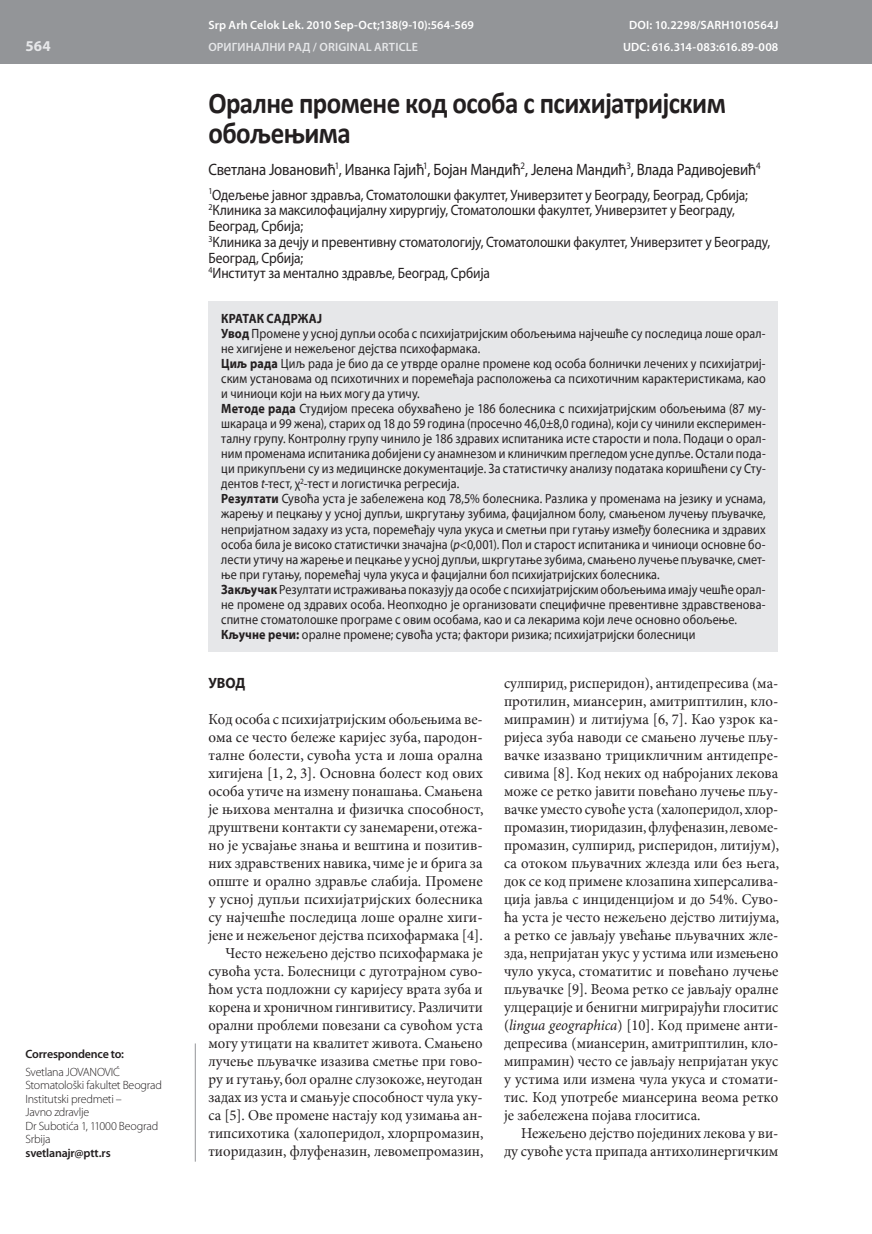
<style>
.page{position:relative;width:872px;height:1234px;background:#fff}
.page>*{position:absolute;margin:0;border:0;box-sizing:border-box;transform-origin:0 0}
.t1{font:700 30px/30px "Calibri";letter-spacing:-.02em;color:#231f20;scale:.9 1}
.t2{font:16.5px "Myriad Pro";letter-spacing:-.015em;color:#231f20;scale:.9 1}
.t3{font:15px/18px "Minion Pro Cyrilic";color:#231f20;text-align:right}
.t4{font:15px/15.8px "Myriad Pro";letter-spacing:-.01em;color:#231f20;scale:.9 1}
.t5{font:700 15px "Myriad Pro Cyrilic";color:#231f20;scale:.95 1}
.t6{font:700 15px "Myriad Pro";color:#e6e7e9}
.t7{font:13.5px/15px "Myriad Pro Cyrilic";letter-spacing:.01em;color:#231f20;scale:.9 1}
.t8{font:300 12px/13.5px "Myriad Pro";letter-spacing:-.02em;color:#231f20}
.t9{font:600 12px "Myriad Pro";letter-spacing:.005em;color:#fff}
.t10{font:600 12px "Myriad Pro";letter-spacing:-.015em;color:#231f20}
.t11{font:600 12px "Myriad Pro";letter-spacing:.005em;color:#e6e7e9}
.s1{font-weight:700}
.s2{font-family:"Myriad Pro";font-style:italic}
.s3{font-family:"Minion Pro";font-style:italic}
</style>
<div class="page">
<div style="left:0;top:0;width:872px;height:64px;background:#939598"></div>
<hr style="left:195px;top:1043px;width:1px;height:118px;background:#939598">
<div style="left:208px;top:301px;width:570px;height:350px;background:#e6e7e9"></div>
<p class="t6" style="left:26px;top:36px;width:27px">564</p>
<p class="t10" style="left:26px;top:1046px;width:100px">Correspondence to:</p>
<p class="t8" style="left:26px;top:1064px;width:138px">Svetlana JOVANOVIĆ<br>Stomatološki fakultet Beograd<br>Institutski predmeti –<br>Javno zdravlje<br>Dr Subotića 1, 11000 Beograd<br>Srbija</p>
<p class="t10" style="left:26px;top:1144px;width:87px">svetlanajr@ptt.rs</p>
<p class="t9" style="left:208px;top:17px;width:267px">Srp Arh Celok Lek. 2010 Sep-Oct;138(9-10):564-569</p>
<p class="t9" style="left:629px;top:17px;width:151px">DOI: 10.2298/SARH1010564J</p>
<p class="t11" style="left:208px;top:39px;width:211px">ОРИГИНАЛНИ РАД / ORIGINAL ARTICLE</p>
<p class="t9" style="left:623px;top:39px;width:157px">UDC: 616.314-083:616.89-008</p>
<h1 class="t1" style="left:208px;top:86px;width:576px">Оралне промене код особа с психијатријским обољењима</h1>
<p class="t2" style="left:208px;top:159px;width:615px">Светлана Јовановић<sup>1</sup>, Иванка Гајић<sup>1</sup>, Бојан Мандић<sup>2</sup>, Јелена Мандић<sup>3</sup>, Влада Радивојевић<sup>4</sup></p>
<p class="t4" style="left:208px;top:186px;width:625px"><sup>1</sup>Одељење јавног здравља, Стоматолошки факултет, Универзитет у Београду, Београд, Србија; <sup>2</sup>Клиника за максилофацијалну хирургију, Стоматолошки факултет, Универзитет у Београду, Београд, Србија;<br><sup>3</sup>Клиника за дечју и превентивну стоматологију, Стоматолошки факултет, Универзитет у Београду, Београд, Србија;<br><sup>4</sup>Институт за ментално здравље, Београд, Србија</p>
<p class="t7" style="left:221px;top:311px;width:606px"><span class="s1">KRATAK SADRŽAJ<br>Uvod</span> Promene u usnoj dupqi osoba s psihijatrijskim oboqewima najčešće su posledica loše oral&shy;ne higijene i nežeqenog dejstva psihofarmaka.<br><span class="s1">Ciq rada</span> Ciq rada je bio da se utvrde oralne promene kod osoba bolnički lečenih u psihijatrij&shy;skim ustanovama od psihotičnih i poremećaja raspoložewa sa psihotičnim karakteristikama, kao i činioci koji na wih mogu da utiču.<br><span class="s1">Metode rada</span> Studijom preseka obuhvaćeno je 186 bolesnika s psihijatrijskim oboqewima (87 mu&shy;škaraca i 99 žena), starih od 18 do 59 godina (prosečno 46,0±8,0 godina), koji su činili eksperimen&shy;talnu grupu. Kontrolnu grupu činilo je 186 zdravih ispitanika iste starosti i pola. Podaci o oral&shy;nim promenama ispitanika dobijeni su anamnezom i kliničkim pregledom usne dupqe. Ostali poda&shy;ci prikupqeni su iz medicinske dokumentacije. Za statističku analizu podataka korišćeni su Stu&shy;dentov <span class="s2">t</span>-test, χ<sup>2</sup>-test i logistička regresija.<br><span class="s1">Rezultati</span> Suvoća usta je zabeležena kod 78,5% bolesnika. Razlika u promenama na jeziku i usnama, žarewu i peckawu u usnoj dupqi, škrgutawu zubima, facijalnom bolu, smawenom lučewu pquvačke, neprijatnom zadahu iz usta, poremećaju čula ukusa i smetwi pri gutawu između bolesnika i zdravih osoba bila je visoko statistički značajna (<span class="s2">p</span>&lt;0,001). Pol i starost ispitanika i činioci osnovne bo&shy;lesti utiču na žarewe i peckawe u usnoj dupqi, škrgutawe zubima, smaweno lučewe pquvačke, smet&shy;we pri gutawu, poremećaj čula ukusa i facijalni bol psihijatrijskih bolesnika.<br><span class="s1">Zakqučak</span> Rezultati istraživawa pokazuju da osobe s psihijatrijskim oboqewima imaju češće oral&shy;ne promene od zdravih osoba. Neophodno je organizovati specifične preventivne zdravstvenova&shy;spitne stomatološke programe s ovim osobama, kao i sa lekarima koji leče osnovno oboqewe.<br><span class="s1">Kqučne reči:</span> oralne promene; suvoća usta; faktori rizika; psihijatrijski bolesnici</p>
<p class="t5" style="left:208px;top:674px;width:40px">UVOD</p>
<p class="t3" style="left:208px;top:710px;width:277px">Kod osoba s psihijatrijskim oboqewima ve&shy;o-ma se če-sto be-le-že ka-ri-jes zu-ba, pa-ro-don&shy;tal-ne bo-le-sti, su-vo-ća usta i lo-ša oral-na hi-gi-je-na [1, 2, 3]. Osnov-na bo-lest kod ovih oso-ba uti-če na iz-me-nu po-na-ša-wa. Sma-we-na je wi-ho-va men-tal-na i fi-zič-ka spo-sob-nost, dru-štve-ni kon-tak-ti su za-ne-ma-re-ni,ote-ža&shy;no je usva-ja-we zna-wa i ve-šti-na i po-zi-tiv&shy;nih zdrav-stve-nih na-vi-ka, či-me je i bri-ga za op-šte i oral-no zdra-vqe sla-bi-ja. Pro-me-ne u usnoj du-pqi psi-hi-ja-trij-skih bo-le-sni-ka su naj-če-šće po-sle-di-ca lo-še oral-ne hi-gi&shy;je-ne i ne-že-qe-nog dej-stva psi-ho-far-ma-ka [4].<br>Če-sto ne-že-qe-no dej-stvo psi-ho-far-ma-ka je su-vo-ća usta. Bo-le-sni-ci s du-go-traj-nom su-vo&shy;ćom usta pod-lo-žni su ka-ri-je-su vra-ta zu-ba i ko-re-na i hro-nič-nom gin-gi-vi-ti-su. Raz-li-či-ti oral-ni pro-ble-mi po-ve-za-ni sa su-vo-ćom usta mo-gu uti-ca-ti na kva-li-tet ži-vo-ta. Sma-we-no lu-če-we pqu-vač-ke iza-zi-va smet-we pri go-vo&shy;ru i gu-ta-wu, bol oral-ne slu-zo-ko-že,ne-u-go-dan za-dah iz usta i sma-wu-je spo-sob-nost ču-la uku&shy;sa [5]. Ove pro-me-ne na-sta-ju kod uzi-ma-wa an&shy;tip-si-ho-ti-ka (ha-lo-pe-ri-dol, hlor-pro-ma-zin, ti-o-ri-da-zin, flu-fe-na-zin, le-vo-me-pro-ma-zin,</p>
<p class="t3" style="left:504px;top:674px;width:277px;text-align:justify">sul-pi-rid, ri-spe-ri-don), an-ti-de-pre-si-va (ma&shy;pro-ti-lin, mi-an-se-rin, ami-trip-ti-lin, klo&shy;mi-pra-min) i li-ti-ju-ma [6, 7]. Kao uzrok ka&shy;ri-je-sa zu-ba na-vo-di se sma-we-no lu-če-we pqu&shy;vač-ke iza-zva-no tri-ci-klič-nim an-ti-de-pre&shy;si-vi-ma [8]. Kod ne-kih od na-bro-ja-nih le-ko-va mo-že se ret-ko ja-vi-ti po-ve-ća-no lu-če-we pqu&shy;vač-ke ume-sto su-vo-će usta (ha-lo-pe-ri-dol, hlor&shy;pro-ma-zin, ti-o-ri-da-zin,flu-fe-na-zin, le-vo-me&shy;pro-ma-zin, sul-pi-rid, ri-spe-ri-don, li-ti-jum), sa oto-kom pqu-vač-nih žle-zda ili bez we-ga, dok se kod pri-me-ne klo-za-pi-na hi-per-sa-li-va&shy;ci-ja ja-vqa s in-ci-den-ci-jom i do 54%. Su-vo&shy;ća usta je če-sto ne-že-qe-no dej-stvo li-ti-ju-ma, a ret-ko se ja-vqa-ju uve-ća-we pqu-vač-nih žle&shy;zda, ne-pri-ja-tan ukus u usti-ma ili iz-me-we-no ču-lo uku-sa, sto-ma-ti-tis i po-ve-ća-no lu-če-we pqu-vač-ke [9]. Ve-o-ma ret-ko se ja-vqa-ju oral-ne ul-ce-ra-ci-je i be-nig-ni mi-gri-ra-ju-ći glo-si-tis (<span class="s3">lingua geographica</span>) [10]. Kod pri-me-ne an-ti&shy;de-pre-si-va (mi-an-se-rin, ami-trip-ti-lin, klo&shy;mi-pra-min) če-sto se ja-vqa-ju ne-pri-ja-tan ukus u usti-ma ili iz-me-na ču-la uku-sa i sto-ma-ti&shy;tis. Kod upo-tre-be mi-an-se-ri-na ve-o-ma ret-ko je za-be-le-že-na po-ja-va glo-si-ti-sa.</p>
<p class="t3" style="left:504px;top:1124px;width:276px">Ne-že-qe-no dej-stvo po-je-di-nih le-ko-va u vi&shy;du su-vo-će usta pri-pa-da an-ti-ho-li-ner-gič-kim</p>
</div>
